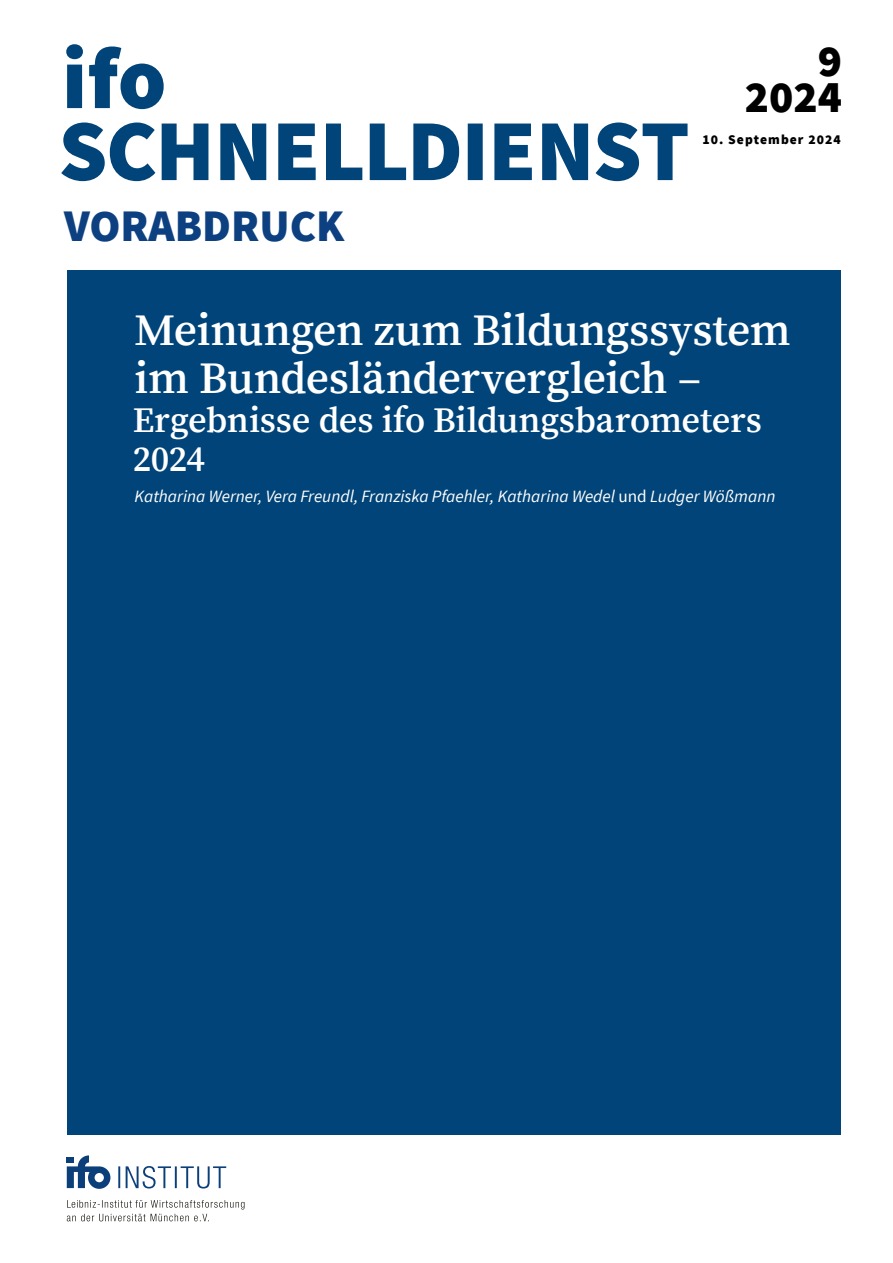
<style>
.page{position:relative;width:893px;height:1263px;background:#fff}
.page>*{position:absolute;margin:0;border:0;box-sizing:border-box;transform-origin:0 0}
.Titel-ZDg-weiss{font:600 45px/48px "Source Serif Pro";letter-spacing:-.015em;color:#fff}
.Ausgabe_Nummer_Jahr{font:900 45px "Source Sans Pro";color:#0d4080}
.Ausgabe{font:900 45px "Source Sans Pro";color:#000}
.Titel-ZDg-kleiner-weiss{font:600 36px/39px "Source Serif Pro";letter-spacing:-.01em;color:#fff}
.Autor-ZDg-weiss{font:italic 17.25px "Source Sans Pro";color:#fff}
.Ausgabe_Volume{font:900 13.5px "Source Sans Pro";letter-spacing:.075em;color:#000}
.s1{font-style:normal}
</style>
<div class="page">
<svg style="left:61px;top:122px;width:626px;height:59px"></svg>
<svg style="left:66px;top:44px;width:98px;height:65px"></svg>
<div style="left:67px;top:270px;width:774px;height:864px;background:#004479"></div>
<svg style="left:67px;top:1200px;width:178px;height:21px"></svg>
<svg style="left:118px;top:1166px;width:108px;height:22px"></svg>
<svg style="left:67px;top:1155px;width:43px;height:34px"></svg>
<p class="Ausgabe_Nummer_Jahr" style="left:64px;top:197px;width:282px">VORABDRUCK</p>
<p class="Ausgabe" style="left:818px;top:32px;width:26px">9</p>
<p class="Ausgabe" style="left:745px;top:68px;width:99px">2024</p>
<p class="Ausgabe_Volume" style="left:702px;top:131px;width:140px">10. September 2024</p>
<h1 class="Titel-ZDg-weiss" style="left:134px;top:308px;width:658px">Meinungen zum Bildungssystem im Bundesländervergleich –</h1>
<p class="Titel-ZDg-kleiner-weiss" style="left:133px;top:402px;width:631px">Ergebnisse des ifo Bildungsbarometers<br>2024</p>
<p class="Autor-ZDg-weiss" style="left:134px;top:486px;width:642px">Katharina Werner, Vera Freundl, Franziska Pfaehler, Katharina Wedel <span class="s1">und</span> Ludger Wößmann</p>
</div>
